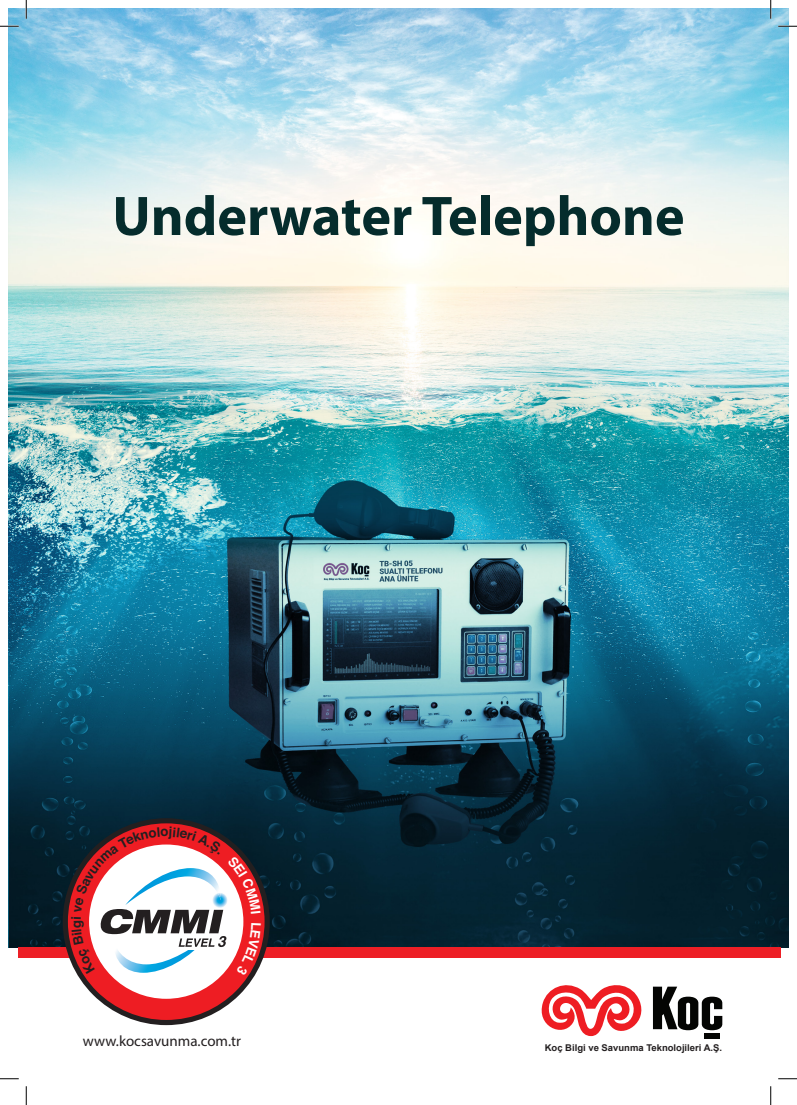
<style>
.page{position:relative;width:797px;height:1105px;background:#fff}
.page>*{position:absolute;margin:0;border:0;box-sizing:border-box;transform-origin:0 0}
.t1{font:700 56.25px "Myriad Pro";color:#052c2c}
.t2{font:15px "Myriad Pro";color:#231f20}
.t3{font:700 9.38px "Arial";color:#231f20}
</style>
<div class="page">
<img style="left:9px;top:9px;width:779px;height:939px">
<svg style="left:541px;top:985px;width:181px;height:53px"></svg>
<div style="left:18px;top:948px;width:762px;height:10px;background:#ed1f26"></div>
<svg style="left:63px;top:818px;width:207px;height:207px"></svg>
<div style="left:89px;top:844px;width:154px;height:155px;background:#fff;border-radius:50%"></div>
<svg style="left:0;top:25px;width:19px;height:2px"></svg>
<svg style="left:778px;top:25px;width:19px;height:2px"></svg>
<svg style="left:0;top:1078px;width:19px;height:1px"></svg>
<svg style="left:778px;top:1078px;width:19px;height:1px"></svg>
<svg style="left:25px;top:0;width:2px;height:19px"></svg>
<svg style="left:25px;top:1086px;width:2px;height:19px"></svg>
<svg style="left:770px;top:0;width:1px;height:19px"></svg>
<svg style="left:770px;top:1086px;width:1px;height:19px"></svg>
<svg style="left:71px;top:827px;width:190px;height:148px"></svg>
<p class="t1" style="left:112px;top:179px;width:573px">Underwater Telephone</p>
<p class="t2" style="left:83px;top:1031px;width:160px">www.kocsavunma.com.tr</p>
<p class="t3" style="left:544px;top:1041px;width:179px">Koç Bilgi ve Savunma Teknolojileri A.Ş.</p>
</div>
